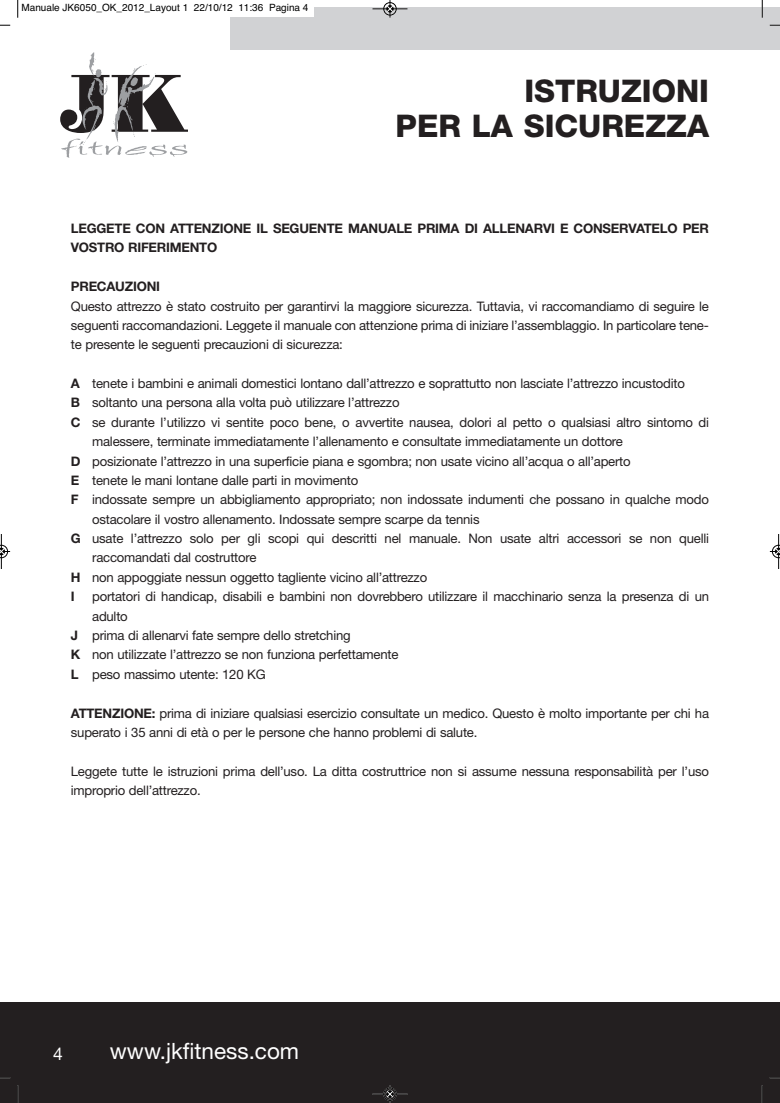
<style>
.page{position:relative;width:780px;height:1103px;background:#fff}
.page>*{position:absolute;margin:0;border:0;box-sizing:border-box;transform-origin:0 0}
.t1{font:800 31.25px/35px "Helvetica Neue";color:#231f20;text-align:right}
.t2{font:22.5px "Helvetica Neue";color:#fff}
.t3{font:17.5px "Helvetica Neue";color:#fff}
.t4{font:13.12px/19.4px "Helvetica Neue";letter-spacing:-.015em;color:#231f20}
.t5{font:700 13.12px/19.4px "Helvetica Neue";letter-spacing:-.015em;color:#231f20}
.t6{font:10px "Helvetica";color:#000}
.s1{font-weight:700}
</style>
<div class="page">
<div style="left:0;top:1002px;width:780px;height:101px;background:#231f20"></div>
<div style="left:230px;top:8px;width:550px;height:42px;background:#d1d2d4"></div>
<svg style="left:60px;top:52px;width:128px;height:106px"></svg>
<img style="left:777px;top:534px;width:3px;height:35px">
<div style="left:16px;top:0;width:297px;height:16px;background:#fff"></div>
<svg style="left:17px;top:0;width:2px;height:18px"></svg>
<svg style="left:761px;top:0;width:2px;height:18px"></svg>
<svg style="left:17px;top:1085px;width:2px;height:18px"></svg>
<svg style="left:761px;top:1085px;width:2px;height:18px"></svg>
<hr style="left:372px;top:8px;width:35px;height:1px;background:#fff">
<div style="left:383px;top:2px;width:13px;height:14px;border:1px solid #fff;border-radius:50%"></div>
<hr style="left:372px;top:9px;width:35px;height:1px;background:#000">
<div style="left:383px;top:2px;width:13px;height:13px;border:1px solid #000;border-radius:50%"></div>
<svg style="left:387px;top:0;width:6px;height:18px"></svg>
<div style="left:383px;top:1087px;width:13px;height:14px;border:1px solid #fff;border-radius:50%"></div>
<hr style="left:372px;top:1094px;width:35px;height:1px;background:#000">
<div style="left:383px;top:1088px;width:13px;height:12px;border:1px solid #000;border-radius:50%"></div>
<svg style="left:387px;top:1085px;width:6px;height:18px"></svg>
<hr style="left:1px;top:534px;width:1px;height:35px;background:#000">
<svg style="left:0;top:545px;width:10px;height:13px"></svg>
<hr style="left:778px;top:534px;width:1px;height:35px;background:#000">
<svg style="left:769px;top:545px;width:11px;height:13px"></svg>
<p class="t6" style="left:21px;top:4px;width:288px">Manuale JK6050_OK_2012_Layout 1 22/10/12 11:36 Pagina 4</p>
<h1 class="t1" style="left:395px;top:76px;width:315px">ISTRUZIONI<br>PER LA SICUREZZA</h1>
<p class="t5" style="left:71px;top:220px;width:639px">LEGGETE CON ATTENZIONE IL SEGUENTE MANUALE PRIMA DI ALLENARVI E CONSERVATELO PER<br>VOSTRO RIFERIMENTO</p>
<p class="t5" style="left:71px;top:278px;width:91px">PRECAUZIONI</p>
<p class="t4" style="left:71px;top:298px;width:639px;text-align:justify">Questo attrezzo è stato costruito per garantirvi la maggiore sicurezza. Tuttavia, vi raccomandiamo di seguire le seguenti raccomandazioni. Leggete il manuale con attenzione prima di iniziare l’assemblaggio. In particolare tene&shy;te presente le seguenti precauzioni di sicurezza:</p>
<p class="t4" style="left:71px;top:375px;width:615px"><span class="s1">A</span> tenete i bambini e animali domestici lontano dall’attrezzo e soprattutto non lasciate l’attrezzo incustodito</p>
<p class="t4" style="left:71px;top:394px;width:330px"><span class="s1">B</span> soltanto una persona alla volta può utilizzare l’attrezzo</p>
<p class="t4" style="left:71px;top:414px;width:639px"><span class="s1">C</span> se durante l’utilizzo vi sentite poco bene, o avvertite nausea, dolori al petto o qualsiasi altro sintomo di</p>
<p class="t4" style="left:92px;top:433px;width:532px">malessere, terminate immediatamente l’allenamento e consultate immediatamente un dottore</p>
<p class="t4" style="left:71px;top:453px;width:561px"><span class="s1">D</span> posizionate l’attrezzo in una superficie piana e sgombra; non usate vicino all’acqua o all’aperto</p>
<p class="t4" style="left:71px;top:472px;width:289px"><span class="s1">E</span> tenete le mani lontane dalle parti in movimento</p>
<p class="t4" style="left:71px;top:491px;width:639px"><span class="s1">F</span> indossate sempre un abbigliamento appropriato; non indossate indumenti che possano in qualche modo</p>
<p class="t4" style="left:92px;top:511px;width:389px">ostacolare il vostro allenamento. Indossate sempre scarpe da tennis</p>
<p class="t4" style="left:71px;top:530px;width:639px"><span class="s1">G</span> usate l’attrezzo solo per gli scopi qui descritti nel manuale. Non usate altri accessori se non quelli</p>
<p class="t4" style="left:92px;top:549px;width:166px">raccomandati dal costruttore</p>
<p class="t4" style="left:71px;top:569px;width:358px"><span class="s1">H</span> non appoggiate nessun oggetto tagliente vicino all’attrezzo</p>
<p class="t5" style="left:71px;top:588px;width:5px">I</p>
<p class="t4" style="left:92px;top:588px;width:618px">portatori di handicap, disabili e bambini non dovrebbero utilizzare il macchinario senza la presenza di un</p>
<p class="t4" style="left:92px;top:608px;width:37px">adulto</p>
<p class="t4" style="left:71px;top:627px;width:281px"><span class="s1">J</span> prima di allenarvi fate sempre dello stretching</p>
<p class="t4" style="left:71px;top:646px;width:329px"><span class="s1">K</span> non utilizzate l’attrezzo se non funziona perfettamente</p>
<p class="t4" style="left:71px;top:666px;width:196px"><span class="s1">L</span> peso massimo utente: 120 KG</p>
<p class="t4" style="left:71px;top:704px;width:639px"><span class="s1">ATTENZIONE:</span> prima di iniziare qualsiasi esercizio consultate un medico. Questo è molto importante per chi ha superato i 35 anni di età o per le persone che hanno problemi di salute.</p>
<p class="t4" style="left:71px;top:763px;width:639px">Leggete tutte le istruzioni prima dell’uso. La ditta costruttrice non si assume nessuna responsabilità per l’uso improprio dell’attrezzo.</p>
<h3 class="t3" style="left:53px;top:1047px;width:11px">4</h3>
<h2 class="t2" style="left:110px;top:1043px;width:191px">www.jkfitness.com</h2>
</div>
